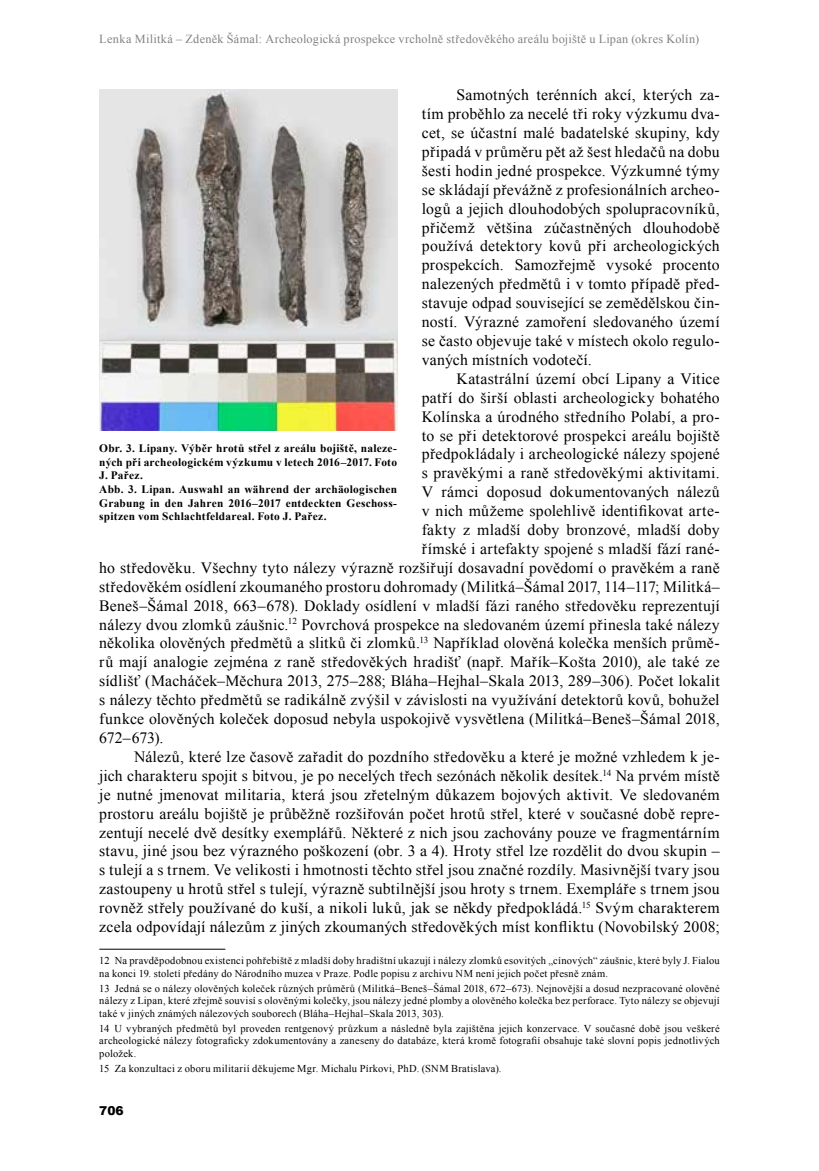
<style>
.page{position:relative;width:819px;height:1171px;background:#fff}
.page>*{position:absolute;margin:0;border:0;box-sizing:border-box;transform-origin:0 0}
.t1{font:15.75px/18.9px "Times New Roman";letter-spacing:.015em;color:#000;text-align:justify}
.t2{font:12.25px "Times New Roman";letter-spacing:.025em;color:#808285}
.t3{font:900 12.25px "Arial";color:#000}
.t4{font:700 11.38px/13.7px "Times New Roman";letter-spacing:.025em;color:#000}
.t5{font:10.5px/12.6px "Times New Roman";letter-spacing:.02em;color:#000;text-align:justify}
</style>
<div class="page">
<hr style="left:99px;top:949px;width:126px;height:1px;background:#000">
<img style="left:99px;top:89px;width:298px;height:341px">
<p class="t2" style="left:99px;top:31px;width:601px">Lenka Militká – Zdeněk Šámal: Archeologická prospekce vrcholně středověkého areálu bojiště u Lipan (okres Kolín)</p>
<p class="t1" style="left:422px;top:85px;width:299px;text-indent:35px">Samotných terénních akcí, kterých za&shy;tím proběhlo za necelé tři roky výzkumu dva&shy;cet, se účastní malé badatelské skupiny, kdy připadá v průměru pět až šest hledačů na dobu šesti hodin jedné prospekce. Výzkumné týmy se skládají převážně z profesionálních archeo&shy;logů a jejich dlouhodobých spolupracovníků, přičemž většina zúčastněných dlouhodobě používá detektory kovů při archeologických prospekcích. Samozřejmě vysoké procento nalezených předmětů i v tomto případě před&shy;stavuje odpad související se zemědělskou čin&shy;ností. Výrazné zamoření sledovaného území se často objevuje také v místech okolo regulo&shy;vaných místních vodotečí.</p>
<p class="t1" style="left:456px;top:369px;width:264px">Katastrální území obcí Lipany a Vitice</p>
<p class="t1" style="left:422px;top:388px;width:299px">patří do širší oblasti archeologicky bohatého</p>
<p class="t1" style="left:422px;top:407px;width:299px">Kolínska a úrodného středního Polabí, a pro-</p>
<p class="t1" style="left:422px;top:425px;width:299px">to se při detektorové prospekci areálu bojiště</p>
<p class="t1" style="left:422px;top:444px;width:299px">předpokládaly i archeologické nálezy spojené</p>
<p class="t1" style="left:422px;top:463px;width:299px">s pravěkými a raně středověkými aktivitami.</p>
<p class="t1" style="left:422px;top:482px;width:299px">V rámci doposud dokumentovaných nálezů</p>
<p class="t1" style="left:422px;top:501px;width:299px">v nich můžeme spolehlivě identifikovat arte-</p>
<p class="t1" style="left:422px;top:520px;width:299px">fakty z mladší doby bronzové, mladší doby</p>
<p class="t1" style="left:422px;top:539px;width:299px">římské i artefakty spojené s mladší fází rané-</p>
<p class="t1" style="left:99px;top:558px;width:622px">ho středověku. Všechny tyto nálezy výrazně rozšiřují dosavadní povědomí o pravěkém a raně</p>
<p class="t1" style="left:99px;top:577px;width:622px">středověkém osídlení zkoumaného prostoru dohromady (Militká–Šámal 2017, 114–117; Militká–</p>
<p class="t1" style="left:99px;top:596px;width:622px">Beneš–Šámal 2018, 663–678). Doklady osídlení v mladší fázi raného středověku reprezentují</p>
<p class="t1" style="left:99px;top:614px;width:622px">nálezy dvou zlomků záušnic.<sup>12</sup> Povrchová prospekce na sledovaném území přinesla také nálezy</p>
<p class="t1" style="left:99px;top:633px;width:622px">několika olověných předmětů a slitků či zlomků.<sup>13</sup> Například olověná kolečka menších průmě-</p>
<p class="t1" style="left:99px;top:652px;width:622px">rů mají analogie zejména z raně středověkých hradišť (např. Mařík–Košta 2010), ale také ze</p>
<p class="t1" style="left:99px;top:671px;width:622px">sídlišť (Macháček–Měchura 2013, 275–288; Bláha–Hejhal–Skala 2013, 289–306). Počet lokalit</p>
<p class="t1" style="left:99px;top:690px;width:622px">s nálezy těchto předmětů se radikálně zvýšil v závislosti na využívání detektorů kovů, bohužel</p>
<p class="t1" style="left:99px;top:709px;width:622px">funkce olověných koleček doposud nebyla uspokojivě vysvětlena (Militká–Beneš–Šámal 2018,</p>
<p class="t1" style="left:99px;top:728px;width:66px">672–673).</p>
<p class="t1" style="left:134px;top:747px;width:587px">Nálezů, které lze časově zařadit do pozdního středověku a které je možné vzhledem k je-</p>
<p class="t1" style="left:99px;top:766px;width:622px">jich charakteru spojit s bitvou, je po necelých třech sezónách několik desítek.<sup>14</sup> Na prvém místě</p>
<p class="t1" style="left:99px;top:785px;width:622px">je nutné jmenovat militaria, která jsou zřetelným důkazem bojových aktivit. Ve sledovaném</p>
<p class="t1" style="left:99px;top:803px;width:622px">prostoru areálu bojiště je průběžně rozšiřován počet hrotů střel, které v současné době repre-</p>
<p class="t1" style="left:99px;top:822px;width:622px">zentují necelé dvě desítky exemplářů. Některé z nich jsou zachovány pouze ve fragmentárním</p>
<p class="t1" style="left:99px;top:841px;width:622px">stavu, jiné jsou bez výrazného poškození (obr. 3 a 4). Hroty střel lze rozdělit do dvou skupin –</p>
<p class="t1" style="left:99px;top:860px;width:622px">s tulejí a s trnem. Ve velikosti i hmotnosti těchto střel jsou značné rozdíly. Masivnější tvary jsou</p>
<p class="t1" style="left:99px;top:879px;width:622px">zastoupeny u hrotů střel s tulejí, výrazně subtilnější jsou hroty s trnem. Exempláře s trnem jsou</p>
<p class="t1" style="left:99px;top:898px;width:622px">rovněž střely používané do kuší, a nikoli luků, jak se někdy předpokládá.<sup>15</sup> Svým charakterem</p>
<p class="t1" style="left:99px;top:917px;width:622px">zcela odpovídají nálezům z jiných zkoumaných středověkých míst konfliktu (Novobilský 2008;</p>
<p class="t5" style="left:99px;top:954px;width:622px">12 Na pravděpodobnou existenci pohřebiště z mladší doby hradištní ukazují i nálezy zlomků esovitých „cínových“ záušnic, které byly J. Fialou na konci 19. století předány do Národního muzea v Praze. Podle popisu z archivu NM není jejich počet přesně znám.</p>
<p class="t5" style="left:99px;top:981px;width:622px">13 Jedná se o nálezy olověných koleček různých průměrů (Militká–Beneš–Šámal 2018, 672–673). Nejnovější a dosud nezpracované olověné nálezy z Lipan, které zřejmě souvisí s olověnými kolečky, jsou nálezy jedné plomby a olověného kolečka bez perforace. Tyto nálezy se objevují také v jiných známých nálezových souborech (Bláha–Hejhal–Skala 2013, 303).</p>
<p class="t5" style="left:99px;top:1021px;width:622px">14 U vybraných předmětů byl proveden rentgenový průzkum a následně byla zajištěna jejich konzervace. V současné době jsou veškeré archeologické nálezy fotograficky zdokumentovány a zaneseny do databáze, která kromě fotografií obsahuje také slovní popis jednotlivých položek.</p>
<p class="t5" style="left:99px;top:1062px;width:403px">15 Za konzultaci z oboru militarií děkujeme Mgr. Michalu Pírkovi, PhD. (SNM Bratislava).</p>
<p class="t4" style="left:99px;top:441px;width:299px">Obr. 3. Lipany. Výběr hrotů střel z areálu bojiště, naleze&shy;ných při archeologickém výzkumu v letech 2016–2017. Foto J. Pařez.<br>Abb. 3. Lipan. Auswahl an während der archäologischen Grabung in den Jahren 2016–2017 entdeckten Geschoss&shy;spitzen vom Schlachtfeldareal. Foto J. Pařez.</p>
<p class="t3" style="left:99px;top:1102px;width:26px">706</p>
</div>
